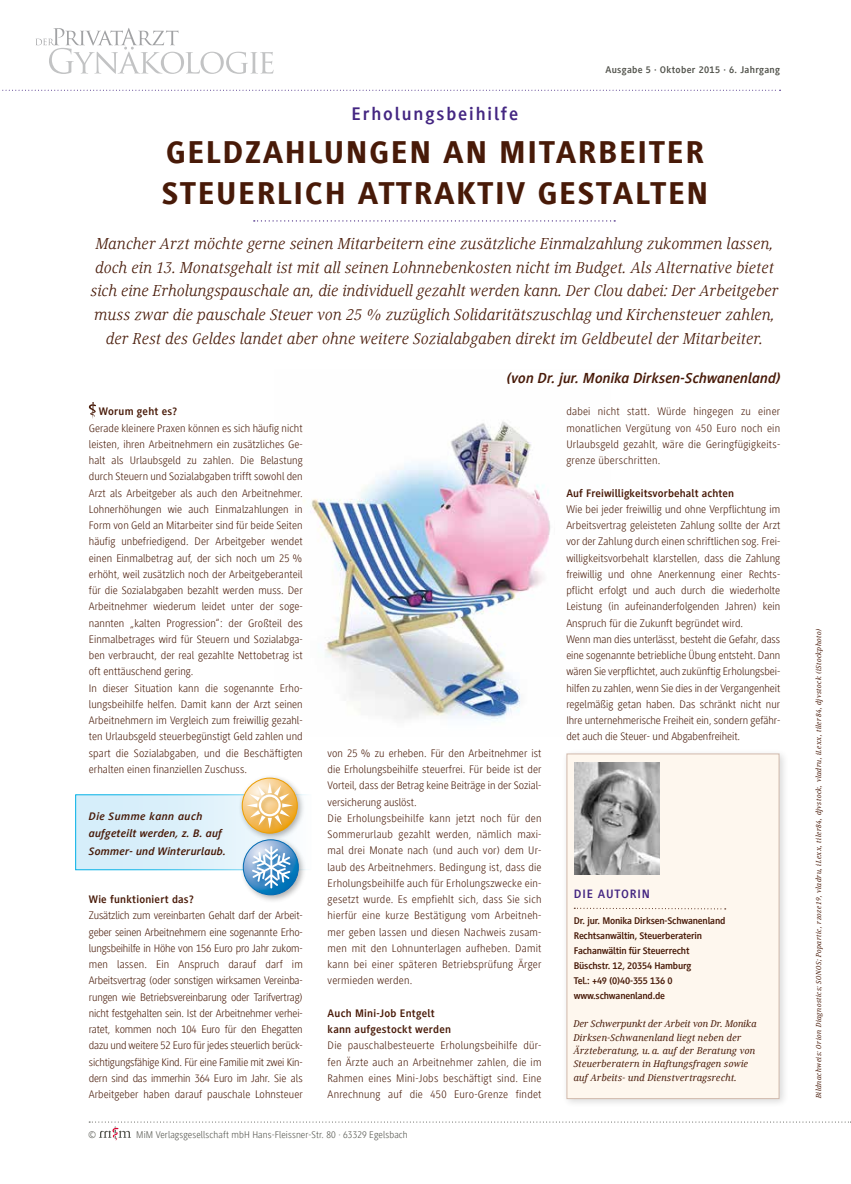
<style>
.page{position:relative;width:851px;height:1184px;background:#fff}
.page>*{position:absolute;margin:0;border:0;box-sizing:border-box;transform-origin:0 0}
.t1{font:800 32.5px/41.2px "Generis Sans Com";letter-spacing:.05em;color:#481a08}
.t2{font:700 18.75px "Generis Sans Com";letter-spacing:.1em;color:#442682}
.t3{font:italic 16.25px/23.8px "Generis Serif Com";letter-spacing:.01em;color:#481a08;text-align:center}
.t4{font:italic 700 15px "Generis Sans Com";color:#481a08}
.t5{font:700 12.5px "Generis Sans Com";letter-spacing:.07em;color:#442682}
.t6{font:300 11.25px/16.2px "Generis Sans Com";letter-spacing:.005em;color:#481a08}
.t7{font:700 11.25px/16.2px "Generis Sans Com";letter-spacing:.02em;color:#481a08}
.t8{font:italic 700 11.25px/17.5px "Generis Sans Com";letter-spacing:.01em;color:#481a08}
.t9{font:italic 500 10px/13.4px "Generis Serif Com";letter-spacing:.01em;color:#481a08}
.t10{font:700 10px/15px "Generis Sans Com";letter-spacing:-.02em;color:#481a08}
.t11{font:300 10px "Generis Sans Com";letter-spacing:.01em;color:#52534c}
.t12{font:700 10px "Generis Sans Com";letter-spacing:.03em;color:#52534c}
.t13{font:italic 500 7.5px "Generis Serif Com";letter-spacing:.04em;color:#481a08}
.s1{font-size:7.38px}
</style>
<div class="page">
<div style="left:75px;top:794px;width:236px;height:76px;background:#d6eefa"></div>
<img style="left:303px;top:421px;width:247px;height:300px">
<svg style="left:254px;top:220px;width:361px;height:1px"></svg>
<svg style="left:88px;top:402px;width:8px;height:17px"></svg>
<div style="left:561px;top:748px;width:228px;height:361px;background:#000;opacity:.3"></div>
<div style="left:566px;top:753px;width:213px;height:345px;background:#fef7ee"></div>
<svg style="left:574px;top:907px;width:151px;height:3px"></svg>
<img style="left:574px;top:762px;width:85px;height:112px">
<div style="left:239px;top:774px;width:67px;height:68px;background:#000;opacity:.31"></div>
<svg style="left:242px;top:778px;width:55px;height:55px"></svg>
<div style="left:246px;top:782px;width:53px;height:53px;background:#d69c32;opacity:.75"></div>
<svg style="left:246px;top:782px;width:47px;height:46px;background:#f2cf91"></svg>
<div style="left:240px;top:836px;width:67px;height:67px;background:#000;opacity:.31"></div>
<svg style="left:243px;top:839px;width:55px;height:55px"></svg>
<div style="left:243px;top:839px;width:56px;height:56px;border:1px solid #006ab3;border-radius:50%"></div>
<svg style="left:251px;top:844px;width:47px;height:52px"></svg>
<svg style="left:252px;top:846px;width:38px;height:42px"></svg>
<svg style="left:89px;top:1121px;width:762px;height:19px"></svg>
<svg style="left:2px;top:90px;width:778px;height:1px"></svg>
<svg style="left:36px;top:28px;width:237px;height:46px"></svg>
<p class="t12" style="left:605px;top:65px;width:176px">Ausgabe 5 · Oktober 2015 · 6. Jahrgang</p>
<h2 class="t2" style="left:351px;top:104px;width:168px">Erholungsbeihilfe</h2>
<h1 class="t1" style="left:161px;top:132px;width:548px">GELDZAHLUNGEN AN MITARBEITER<br>STEUERLICH ATTRAKTIV GESTALTEN</h1>
<p class="t3" style="left:91px;top:232px;width:689px">Mancher Arzt möchte gerne seinen Mitarbeitern eine zusätzliche Einmalzahlung zukommen lassen, doch ein 13. Monatsgehalt ist mit all seinen Lohnnebenkosten nicht im Budget. Als Alternative bietet sich eine Erholungspauschale an, die individuell gezahlt werden kann. Der Clou dabei: Der Arbeitgeber muss zwar die pauschale Steuer von 25 % zuzüglich Solidaritätszuschlag und Kirchensteuer zahlen, der Rest des Geldes landet aber ohne weitere Sozialabgaben direkt im Geldbeutel der Mitarbeiter.</p>
<p class="t7" style="left:99px;top:403px;width:80px">Worum geht es?</p>
<p class="t6" style="left:89px;top:420px;width:215px">Gerade kleinere Praxen können es sich häufig nicht leisten, ihren Arbeitnehmern ein zusätzliches Ge&shy;halt als Urlaubsgeld zu zahlen. Die Belastung durch Steuern und Sozialabgaben trifft sowohl den Arzt als Arbeitgeber als auch den Arbeitnehmer.<br>Lohnerhöhungen wie auch Einmalzahlungen in Form von Geld an Mitarbeiter sind für beide Seiten häufig unbefriedigend. Der Arbeitgeber wendet einen Einmalbetrag auf, der sich noch um 25 % erhöht, weil zusätzlich noch der Arbeitgeberanteil für die Sozialabgaben bezahlt werden muss. Der Arbeitnehmer wiederum leidet unter der soge&shy;nannten „kalten Progression“: der Großteil des Einmalbetrages wird für Steuern und Sozialabga&shy;ben verbraucht, der real gezahlte Nettobetrag ist oft enttäuschend gering.<br>In dieser Situation kann die sogenannte Erho&shy;lungsbeihilfe helfen. Damit kann der Arzt seinen Arbeitnehmern im Vergleich zum freiwillig gezahl&shy;ten Urlaubsgeld steuerbegünstigt Geld zahlen und spart die Sozialabgaben, und die Beschäftigten erhalten einen finanziellen Zuschuss.</p>
<p class="t8" style="left:89px;top:807px;width:139px">Die Summe kann auch aufgeteilt werden, z. B. auf<br>Sommer- und Winterurlaub.</p>
<p class="t7" style="left:89px;top:891px;width:106px">Wie funktioniert das?</p>
<p class="t6" style="left:89px;top:907px;width:215px;text-align:justify">Zusätzlich zum vereinbarten Gehalt darf der Arbeit&shy;geber seinen Arbeitnehmern eine sogenannte Erho&shy;lungsbeihilfe in Höhe von 156 Euro pro Jahr zukom&shy;men lassen. Ein Anspruch darauf darf im Arbeitsvertrag (oder sonstigen wirksamen Vereinba&shy;rungen wie Betriebsvereinbarung oder Tarifvertrag) nicht festgehalten sein. Ist der Arbeitnehmer verhei&shy;ratet, kommen noch 104 Euro für den Ehegatten dazu und weitere 52 Euro für jedes steuerlich berück&shy;sichtigungsfähige Kind. Für eine Familie mit zwei Kin&shy;dern sind das immerhin 364 Euro im Jahr. Sie als Arbeitgeber haben darauf pauschale Lohnsteuer</p>
<h3 class="t4" style="left:506px;top:370px;width:276px">(von Dr. jur. Monika Dirksen-Schwanenland)</h3>
<p class="t6" style="left:327px;top:745px;width:215px">von 25 % zu erheben. Für den Arbeitnehmer ist die Erholungsbeihilfe steuerfrei. Für beide ist der Vorteil, dass der Betrag keine Beiträge in der Sozial&shy;versicherung auslöst.<br>Die Erholungsbeihilfe kann jetzt noch für den Sommerurlaub gezahlt werden, nämlich maxi&shy;mal drei Monate nach (und auch vor) dem Ur&shy;laub des Arbeitnehmers. Bedingung ist, dass die Erholungsbeihilfe auch für Erholungszwecke ein&shy;gesetzt wurde. Es empfiehlt sich, dass Sie sich hierfür eine kurze Bestätigung vom Arbeitneh&shy;mer geben lassen und diesen Nachweis zusam&shy;men mit den Lohnunterlagen aufheben. Damit kann bei einer späteren Betriebsprüfung Ärger vermieden werden.</p>
<p class="t7" style="left:327px;top:1005px;width:125px">Auch Mini-Job Entgelt kann aufgestockt werden</p>
<p class="t6" style="left:327px;top:1037px;width:215px;text-align:justify">Die pauschalbesteuerte Erholungsbeihilfe dür&shy;fen Ärzte auch an Arbeitnehmer zahlen, die im Rahmen eines Mini-Jobs beschäftigt sind. Eine Anrechnung auf die 450 Euro-Grenze findet</p>
<p class="t6" style="left:566px;top:403px;width:215px;text-align:justify">dabei nicht statt. Würde hingegen zu einer monatlichen Vergütung von 450 Euro noch ein Urlaubsgeld gezahlt, wäre die Geringfügigkeits&shy;grenze überschritten.</p>
<p class="t7" style="left:566px;top:485px;width:169px">Auf Freiwilligkeitsvorbehalt achten</p>
<p class="t6" style="left:566px;top:501px;width:215px">Wie bei jeder freiwillig und ohne Verpflichtung im Arbeitsvertrag geleisteten Zahlung sollte der Arzt vor der Zahlung durch einen schriftlichen sog. Frei&shy;willigkeitsvorbehalt klarstellen, dass die Zahlung freiwillig und ohne Anerkennung einer Rechts&shy;pflicht erfolgt und auch durch die wiederholte Leistung (in aufeinanderfolgenden Jahren) kein Anspruch für die Zukunft begründet wird.<br>Wenn man dies unterlässt, besteht die Gefahr, dass eine sogenannte betriebliche Übung entsteht. Dann wären Sie verpflichtet, auch zukünftig Erholungsbei&shy;hilfen zu zahlen, wenn Sie dies in der Vergangenheit regelmäßig getan haben. Das schränkt nicht nur Ihre unternehmerische Freiheit ein, sondern gefähr&shy;det auch die Steuer- und Abgabenfreiheit.</p>
<p class="t5" style="left:573px;top:887px;width:78px">DIE AUTORIN</p>
<p class="t10" style="left:573px;top:913px;width:153px">Dr. jur. Monika Dirksen-Schwanenland<br>Rechtsanwältin, Steuerberaterin<br>Fachanwältin für Steuerrecht<br>Büschstr. 12, 20354 Hamburg<br>Tel.: +49 (0)40-355 136 0 www.schwanenland.de</p>
<p class="t9" style="left:573px;top:1017px;width:184px">Der Schwerpunkt der Arbeit von Dr. Monika Dirksen-Schwanenland liegt neben der Ärzteberatung, u. a. auf der Beratung von Steuerberatern in Haftungsfragen sowie auf Arbeits- und Dienstvertragsrecht.</p>
<p class="t11" style="left:89px;top:1129px;width:9px">©</p>
<p class="t11" style="left:136px;top:1129px;width:273px">MiM Verlagsgesellschaft mbH Hans-Fleissner-Str. 80 · 63329 Egelsbach</p>
<p class="t13" style="left:814px;top:1098px;width:471px;rotate:-90deg"><span class="s1">Bildnachweis: Orion Diagnostics; SONOS; Popartic, rzoze19,</span> vladru, iLexx, tiler84, djvstock<span class="s1">,</span> vladru, iLexx, tiler84, djvstock (iStockphoto)</p>
</div>
